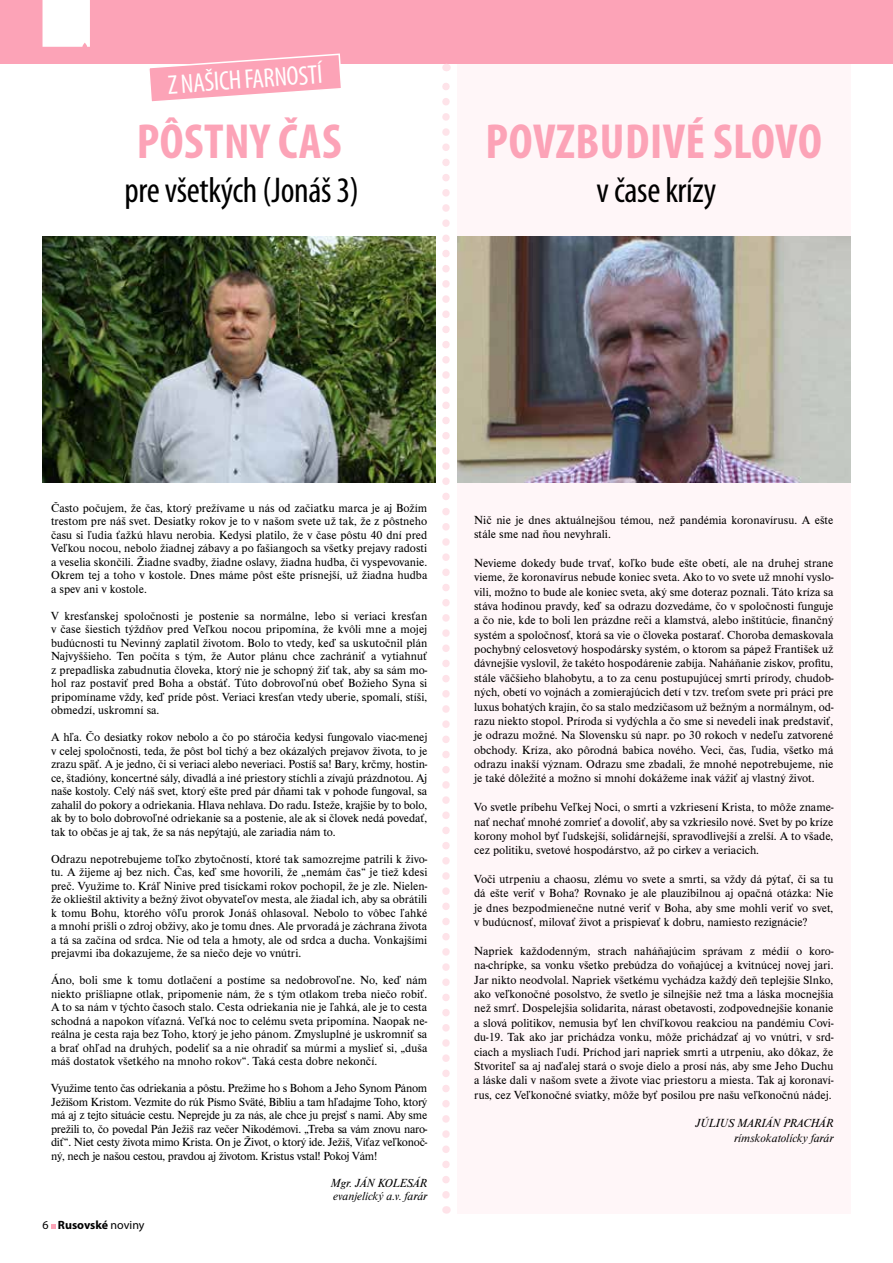
<style>
.page{position:relative;width:893px;height:1263px;background:#fff}
.page>*{position:absolute;margin:0;border:0;box-sizing:border-box;transform-origin:0 0}
.t1{font:700 condensed 49.5px "Myriad Pro";letter-spacing:.01em;color:#fca3b7}
.t2{font:condensed 36px "Myriad Pro";letter-spacing:-.01em;color:#000}
.t3{font:condensed 27px "Myriad Pro";color:#fff}
.t4{font:12.15px/13.5px "Nimbus Roman DOT";color:#000;text-align:justify}
.t5{font:italic 12.15px/14.4px "Nimbus Roman DOT";color:#000;text-align:right}
.t6{font:700 12px "Myriad Pro";color:#000}
.s1{font-weight:400}
</style>
<div class="page">
<div style="left:0;top:0;width:893px;height:64px;background:#fca3b7"></div>
<div style="left:43px;top:0;width:47px;height:47px;background:#fff"></div>
<svg style="left:51px;top:1224px;width:4px;height:4px"></svg>
<div style="left:457px;top:64px;width:393px;height:1150px;background:#fff6f8"></div>
<svg style="left:149px;top:53px;width:192px;height:49px"></svg>
<img style="left:457px;top:236px;width:393px;height:246px">
<img style="left:43px;top:236px;width:393px;height:246px">
<svg style="left:442px;top:64px;width:8px;height:1131px"></svg>
<h3 class="t3" style="left:167px;top:70px;width:156px;rotate:-4deg">Z NAŠICH FARNOSTÍ</h3>
<h1 class="t1" style="left:137px;top:115px;width:206px">PÔSTNY ČAS</h1>
<h2 class="t2" style="left:125px;top:170px;width:236px">pre všetkých (Jonáš 3)</h2>
<h1 class="t1" style="left:486px;top:115px;width:338px">POVZBUDIVÉ SLOVO</h1>
<h2 class="t2" style="left:597px;top:170px;width:121px">v čase krízy</h2>
<p class="t4" style="left:51px;top:501px;width:378px">Často počujem, že čas, ktorý prežívame u nás od začiatku marca je aj Božím trestom pre náš svet. Desiatky rokov je to v našom svete už tak, že z pôstneho času si ľudia ťažkú hlavu nerobia. Kedysi platilo, že v čase pôstu 40 dní pred Veľkou nocou, nebolo žiadnej zábavy a po fašiangoch sa všetky prejavy radosti a veselia skončili. Žiadne svadby, žiadne oslavy, žiadna hudba, či vyspevovanie.<br>Okrem tej a toho v kostole. Dnes máme pôst ešte prísnejší, už žiadna hudba a spev ani v kostole.</p>
<p class="t4" style="left:51px;top:609px;width:378px">V kresťanskej spoločnosti je postenie sa normálne, lebo si veriaci kresťan v čase šiestich týždňov pred Veľkou nocou pripomína, že kvôli mne a mojej budúcnosti tu Nevinný zaplatil životom. Bolo to vtedy, keď sa uskutočnil plán Najvyššieho. Ten počíta s tým, že Autor plánu chce zachrániť a vytiahnuť z prepadliska zabudnutia človeka, ktorý nie je schopný žiť tak, aby sa sám mo&shy;hol raz postaviť pred Boha a obstáť. Túto dobrovoľnú obeť Božieho Syna si pripomíname vždy, keď príde pôst. Veriaci kresťan vtedy uberie, spomalí, stíši, obmedzí, uskromní sa.</p>
<p class="t4" style="left:51px;top:731px;width:378px">A hľa. Čo desiatky rokov nebolo a čo po stáročia kedysi fungovalo viac-menej v celej spoločnosti, teda, že pôst bol tichý a bez okázalých prejavov života, to je zrazu späť. A je jedno, či si veriaci alebo neveriaci. Postíš sa! Bary, krčmy, hostin&shy;ce, štadióny, koncertné sály, divadlá a iné priestory stíchli a zívajú prázdnotou. Aj naše kostoly. Celý náš svet, ktorý ešte pred pár dňami tak v pohode fungoval, sa zahalil do pokory a odriekania. Hlava nehlava. Do radu. Isteže, krajšie by to bolo, ak by to bolo dobrovoľné odriekanie sa a postenie, ale ak si človek nedá povedať, tak to občas je aj tak, že sa nás nepýtajú, ale zariadia nám to.</p>
<p class="t4" style="left:51px;top:852px;width:378px">Odrazu nepotrebujeme toľko zbytočností, ktoré tak samozrejme patrili k živo&shy;tu. A žijeme aj bez nich. Čas, keď sme hovorili, že „nemám čas“ je tiež kdesi preč. Využime to. Kráľ Ninive pred tisíckami rokov pochopil, že je zle. Nielen&shy;že oklieštil aktivity a bežný život obyvateľov mesta, ale žiadal ich, aby sa obrátili k tomu Bohu, ktorého vôľu prorok Jonáš ohlasoval. Nebolo to vôbec ľahké a mnohí prišli o zdroj obživy, ako je tomu dnes. Ale prvoradá je záchrana života a tá sa začína od srdca. Nie od tela a hmoty, ale od srdca a ducha. Vonkajšími prejavmi iba dokazujeme, že sa niečo deje vo vnútri.</p>
<p class="t4" style="left:51px;top:974px;width:378px">Áno, boli sme k tomu dotlačení a postíme sa nedobrovoľne. No, keď nám niekto prišliapne otlak, pripomenie nám, že s tým otlakom treba niečo robiť.<br>A to sa nám v týchto časoch stalo. Cesta odriekania nie je ľahká, ale je to cesta schodná a napokon víťazná. Veľká noc to celému sveta pripomína. Naopak ne&shy;reálna je cesta raja bez Toho, ktorý je jeho pánom. Zmysluplné je uskromniť sa a brať ohľad na druhých, podeliť sa a nie ohradiť sa múrmi a myslieť si, „duša máš dostatok všetkého na mnoho rokov“. Taká cesta dobre nekončí.</p>
<p class="t4" style="left:51px;top:1082px;width:378px">Využime tento čas odriekania a pôstu. Prežime ho s Bohom a Jeho Synom Pánom Ježišom Kristom. Vezmite do rúk Písmo Sväté, Bibliu a tam hľadajme Toho, ktorý má aj z tejto situácie cestu. Neprejde ju za nás, ale chce ju prejsť s nami. Aby sme prežili to, čo povedal Pán Ježiš raz večer Nikodémovi. „Treba sa vám znovu naro&shy;diť“. Niet cesty života mimo Krista. On je Život, o ktorý ide. Ježiš, Víťaz veľkonoč&shy;ný, nech je našou cestou, pravdou aj životom. Kristus vstal! Pokoj Vám!</p>
<p class="t5" style="left:331px;top:1176px;width:98px;line-height:13.5px;text-align:left">Mgr. JÁN KOLESÁR evanjelický a.v. farár</p>
<p class="t6" style="left:43px;top:1219px;width:103px"><span class="s1">6</span> Rusovské <span class="s1">noviny</span></p>
<p class="t4" style="left:474px;top:513px;width:361px;line-height:14.4px">Nič nie je dnes aktuálnejšou témou, než pandémia koronavírusu. A ešte stále sme nad ňou nevyhrali.</p>
<p class="t4" style="left:474px;top:556px;width:361px;line-height:14.4px">Nevieme dokedy bude trvať, koľko bude ešte obetí, ale na druhej strane vieme, že koronavírus nebude koniec sveta. Ako to vo svete už mnohí vyslo&shy;vili, možno to bude ale koniec sveta, aký sme doteraz poznali. Táto kríza sa stáva hodinou pravdy, keď sa odrazu dozvedáme, čo v spoločnosti funguje a čo nie, kde to boli len prázdne reči a klamstvá, alebo inštitúcie, finančný systém a spoločnosť, ktorá sa vie o človeka postarať. Choroba demaskovala pochybný celosvetový hospodársky systém, o ktorom sa pápež František už dávnejšie vyslovil, že takéto hospodárenie zabíja. Naháňanie ziskov, profitu, stále väčšieho blahobytu, a to za cenu postupujúcej smrti prírody, chudob&shy;ných, obetí vo vojnách a zomierajúcich detí v tzv. treťom svete pri práci pre luxus bohatých krajín, čo sa stalo medzičasom už bežným a normálnym, od&shy;razu niekto stopol. Príroda si vydýchla a čo sme si nevedeli inak predstaviť, je odrazu možné. Na Slovensku sú napr. po 30 rokoch v nedeľu zatvorené obchody. Kríza, ako pôrodná babica nového. Veci, čas, ľudia, všetko má odrazu inakší význam. Odrazu sme zbadali, že mnohé nepotrebujeme, nie je také dôležité a možno si mnohí dokážeme inak vážiť aj vlastný život.</p>
<p class="t4" style="left:474px;top:800px;width:361px;line-height:14.4px">Vo svetle príbehu Veľkej Noci, o smrti a vzkriesení Krista, to môže zname&shy;nať nechať mnohé zomrieť a dovoliť, aby sa vzkriesilo nové. Svet by po kríze korony mohol byť ľudskejší, solidárnejší, spravodlivejší a zrelší. A to všade, cez politiku, svetové hospodárstvo, až po cirkev a veriacich.</p>
<p class="t4" style="left:474px;top:872px;width:361px;line-height:14.4px">Voči utrpeniu a chaosu, zlému vo svete a smrti, sa vždy dá pýtať, či sa tu dá ešte veriť v Boha? Rovnako je ale plauzibilnou aj opačná otázka: Nie je dnes bezpodmienečne nutné veriť v Boha, aby sme mohli veriť vo svet, v budúcnosť, milovať život a prispievať k dobru, namiesto rezignácie?</p>
<p class="t4" style="left:474px;top:944px;width:361px;line-height:14.4px">Napriek každodenným, strach naháňajúcim správam z médií o koro&shy;na-chrípke, sa vonku všetko prebúdza do voňajúcej a kvitnúcej novej jari.<br>Jar nikto neodvolal. Napriek všetkému vychádza každý deň teplejšie Slnko, ako veľkonočné posolstvo, že svetlo je silnejšie než tma a láska mocnejšia než smrť. Dospelejšia solidarita, nárast obetavosti, zodpovednejšie konanie a slová politikov, nemusia byť len chvíľkovou reakciou na pandémiu Covi&shy;du-19. Tak ako jar prichádza vonku, môže prichádzať aj vo vnútri, v srd&shy;ciach a mysliach ľudí. Príchod jari napriek smrti a utrpeniu, ako dôkaz, že Stvoriteľ sa aj naďalej stará o svoje dielo a prosí nás, aby sme Jeho Duchu a láske dali v našom svete a živote viac priestoru a miesta. Tak aj koronaví&shy;rus, cez Veľkonočné sviatky, môže byť posilou pre našu veľkonočnú nádej.</p>
<p class="t5" style="left:696px;top:1116px;width:139px">JÚLIUS MARIÁN PRACHÁR rímskokatolícky farár</p>
</div>
